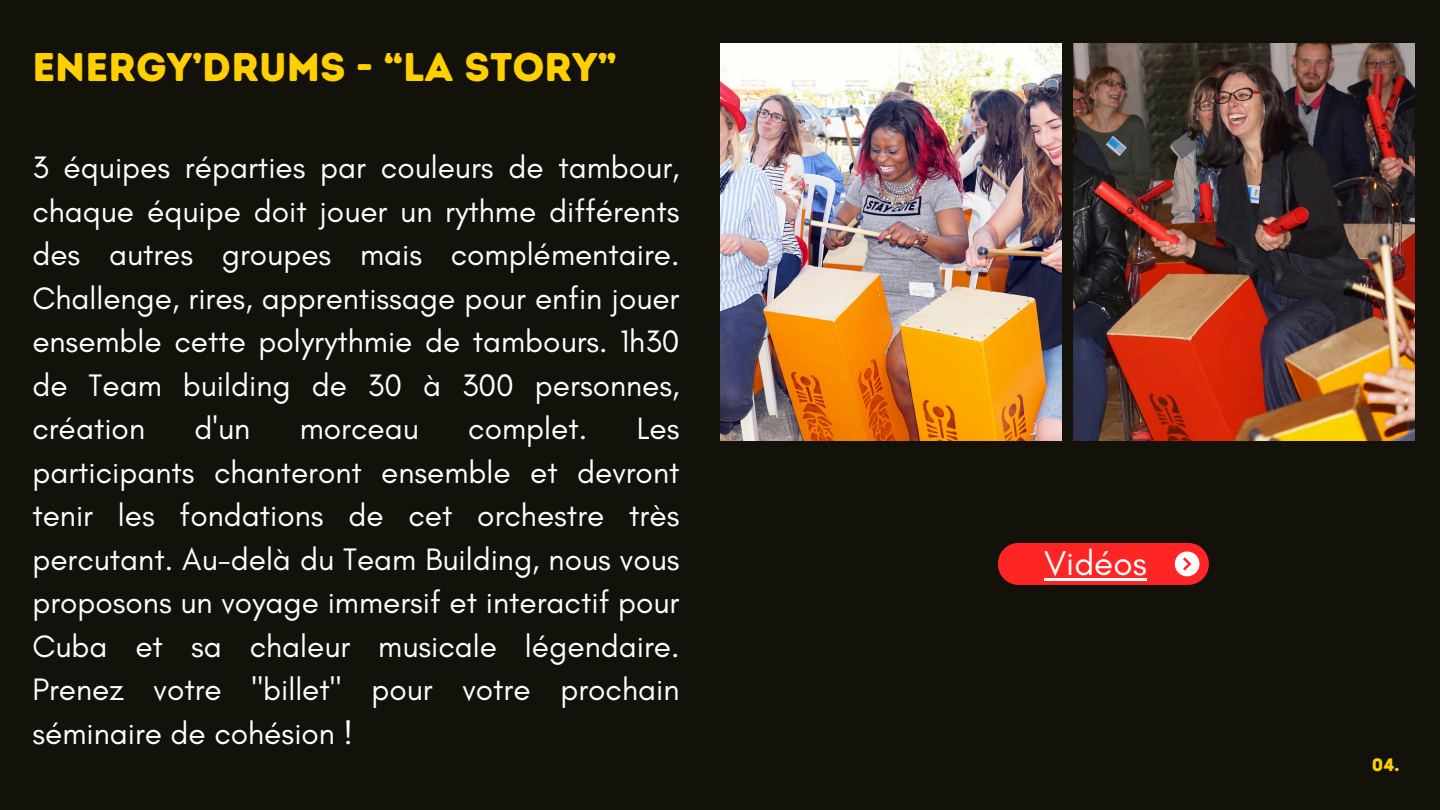
<style>
.page{position:relative;width:1440px;height:810px;background:#12110a}
.page>*{position:absolute;margin:0;border:0;box-sizing:border-box;transform-origin:0 0}
.t1{font:40px "Intro Rust Base";color:#ffcf00}
.t2{font:35px "Glacial Indifference";color:#fff}
.t3{font:31.6px/43.5px "Glacial Indifference";color:#fff;text-align:justify}
.t4{font:18px "Intro Rust Base";color:#ffcf00}
</style>
<div class="page">
<img style="left:1073px;top:43px;width:341px;height:397px">
<img style="left:720px;top:43px;width:341px;height:397px">
<div style="left:998px;top:543px;width:211px;height:42px;background:#ff2525;border-radius:21px"></div>
<div style="left:1175px;top:551px;width:25px;height:25px;background:#fff;border-radius:50%"></div>
<svg style="left:1183px;top:557px;width:8px;height:14px"></svg>
<hr style="left:1044px;top:578px;width:103px;height:3px;background:#fff">
<h2 class="t1" style="left:32px;top:43px;width:586px">ENERGY’DRUMS - “LA STORY”</h2>
<p class="t3" style="left:32px;top:146px;width:649px">3 équipes réparties par couleurs de tambour, chaque équipe doit jouer un rythme différents des autres groupes mais complémentaire.<br>Challenge, rires, apprentissage pour enfin jouer ensemble cette polyrythmie de tambours. 1h30 de Team building de 30 à 300 personnes, création</p>
<p class="t3" style="left:195px;top:407px;width:57px">d'un</p>
<p class="t3" style="left:300px;top:407px;width:121px">morceau</p>
<p class="t3" style="left:468px;top:407px;width:120px">complet.</p>
<p class="t3" style="left:32px;top:407px;width:649px;text-indent:604px">Les participants chanteront ensemble et devront tenir les fondations de cet orchestre très percutant. Au-delà du Team Building, nous vous proposons un voyage immersif et interactif pour Cuba et sa chaleur musicale légendaire.<br>Prenez votre "billet" pour votre prochain séminaire de cohésion !</p>
<p class="t2" style="left:1044px;top:542px;width:104px">Vidéos</p>
<h1 class="t4" style="left:1372px;top:754px;width:29px">04.</h1>
</div>
